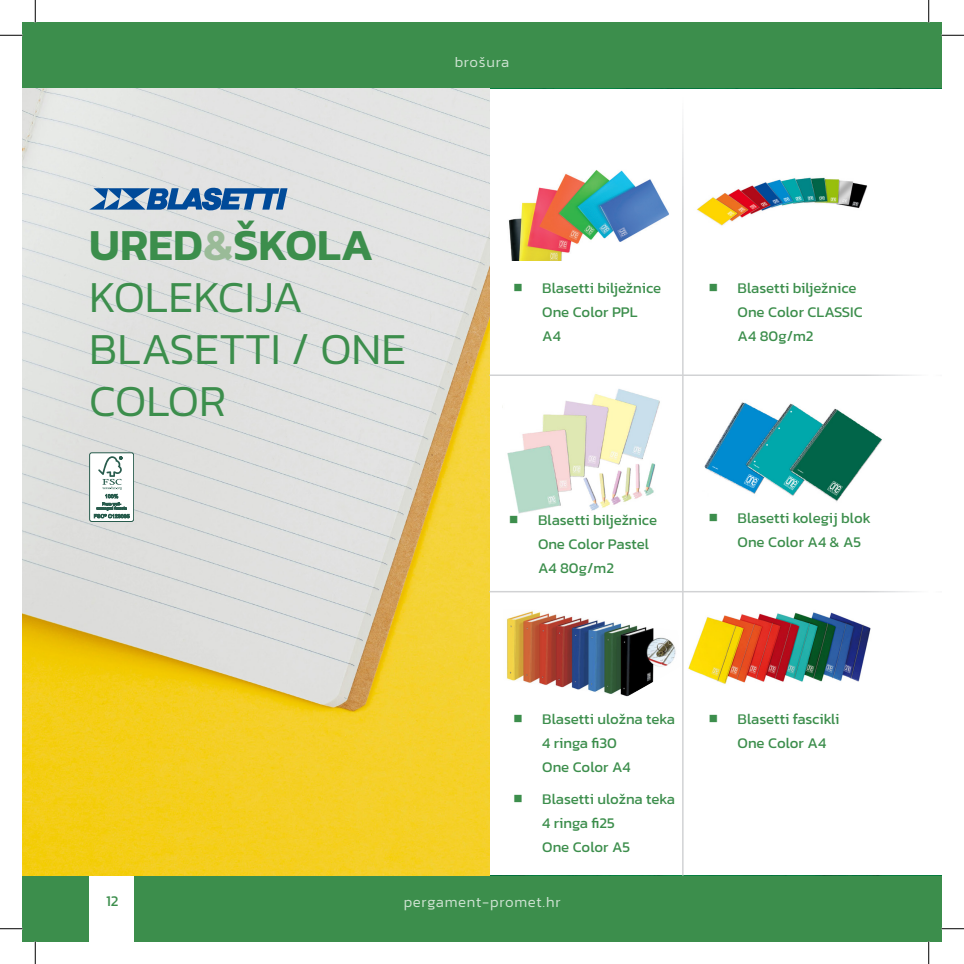
<style>
.page{position:relative;width:964px;height:964px;background:#fff}
.page>*{position:absolute;margin:0;border:0;box-sizing:border-box;transform-origin:0 0}
.t1{font:300 45px/51.8px "Kanit";color:#3c8e4c}
.t2{font:15px/24px "Kanit";color:#3c8e4c}
.t3{font:300 15px "Kanit";letter-spacing:.05em;color:#fff}
.s1{font-weight:600}
.s2{font-weight:600;color:#9abb98}
</style>
<div class="page">
<div style="left:22px;top:875px;width:906px;height:66px;background:#3c8e4c"></div>
<div style="left:22px;top:22px;width:906px;height:66px;background:#3c8e4c"></div>
<div style="left:89px;top:875px;width:45px;height:66px;background:#fff"></div>
<img style="left:22px;top:88px;width:467px;height:787px">
<div style="left:90px;top:453px;width:44px;height:68px;background:#fff;border-radius:2px"></div>
<div style="left:89px;top:452px;width:45px;height:69px;border:1px solid #285c4d;border-radius:2px"></div>
<svg style="left:94px;top:456px;width:36px;height:62px"></svg>
<svg style="left:89px;top:188px;width:198px;height:22px;background:#5885b5"></svg>
<img style="left:508px;top:170px;width:161px;height:91px">
<img style="left:507px;top:611px;width:169px;height:85px">
<img style="left:697px;top:177px;width:171px;height:49px">
<img style="left:704px;top:402px;width:178px;height:100px">
<img style="left:688px;top:612px;width:183px;height:72px">
<img style="left:502px;top:389px;width:158px;height:125px">
<svg style="left:0;top:35px;width:22px;height:1px"></svg>
<svg style="left:941px;top:35px;width:22px;height:1px"></svg>
<svg style="left:0;top:928px;width:22px;height:1px"></svg>
<svg style="left:941px;top:928px;width:22px;height:1px"></svg>
<svg style="left:35px;top:0;width:1px;height:22px"></svg>
<svg style="left:35px;top:941px;width:1px;height:22px"></svg>
<svg style="left:928px;top:0;width:1px;height:22px"></svg>
<svg style="left:928px;top:941px;width:1px;height:22px"></svg>
<p class="t3" style="left:454px;top:52px;width:56px">brošura</p>
<h1 class="t1" style="left:89px;top:219px;width:318px"><span class="s1">URED</span><span class="s2">&amp;</span><span class="s1">ŠKOLA<br></span>KOLEKCIJA<br>BLASETTI / ONE<br>COLOR</h1>
<p class="t2" style="left:542px;top:275px;width:121px;text-indent:-28px">■ Blasetti bilježnice<br>One Color PPL<br>A4</p>
<p class="t2" style="left:737px;top:275px;width:127px;text-indent:-28px">■ Blasetti bilježnice<br>One Color CLASSIC<br>A4 80g/m2</p>
<p class="t2" style="left:538px;top:507px;width:121px;text-indent:-28px">■ Blasetti bilježnice<br>One Color Pastel<br>A4 80g/m2</p>
<p class="t2" style="left:737px;top:505px;width:135px;text-indent:-28px">■ Blasetti kolegij blok<br>One Color A4 &amp; A5</p>
<p class="t2" style="left:542px;top:706px;width:134px;text-indent:-28px">■ Blasetti uložna teka<br>4 ringa fi30<br>One Color A4</p>
<p class="t2" style="left:542px;top:786px;width:134px;text-indent:-28px">■ Blasetti uložna teka<br>4 ringa fi25<br>One Color A5</p>
<p class="t2" style="left:106px;top:888px;width:14px">12</p>
<p class="t3" style="left:403px;top:891px;width:158px">pergament-promet.hr</p>
<p class="t2" style="left:737px;top:706px;width:103px;text-indent:-28px">■ Blasetti fascikli<br>One Color A4</p>
</div>
